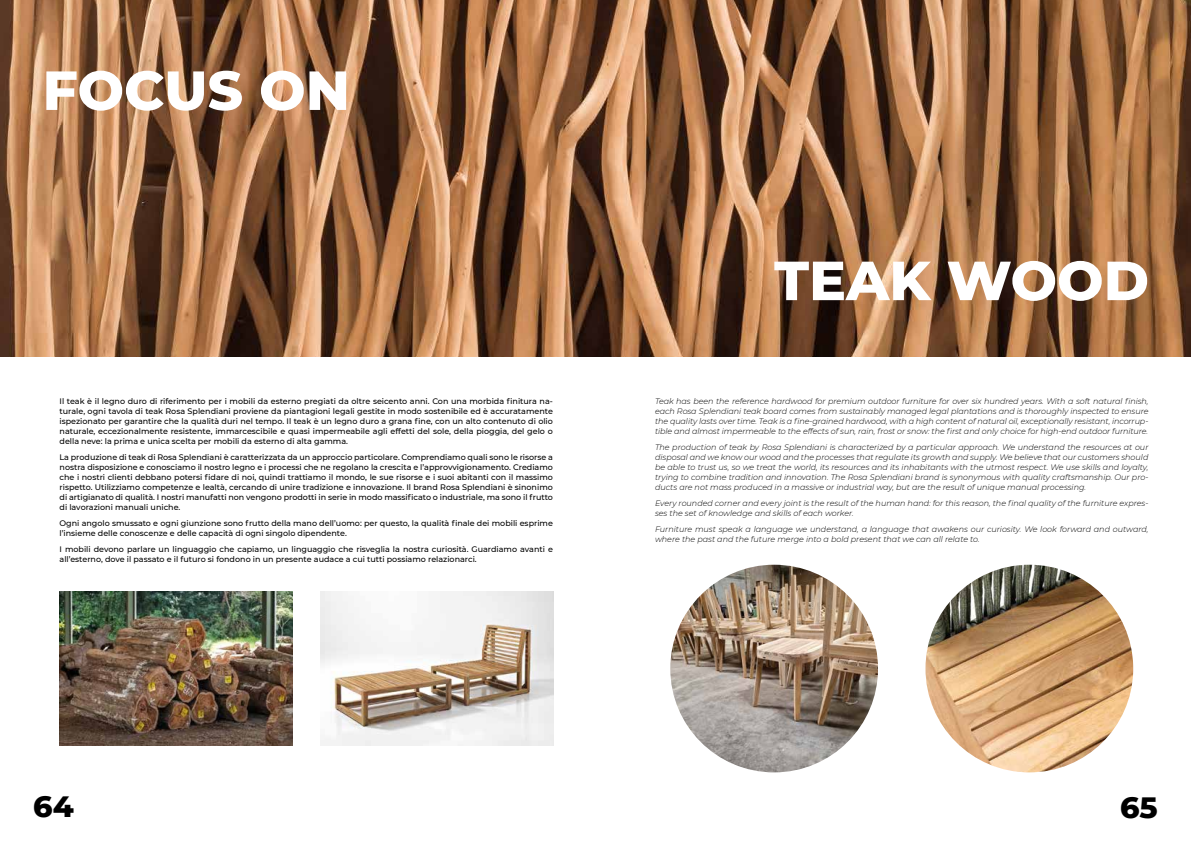
<style>
.page{position:relative;width:1191px;height:842px;background:#fff}
.page>*{position:absolute;margin:0;border:0;box-sizing:border-box;transform-origin:0 0}
.t1{font:800 55px "Montserrat";color:#fff}
.t2{font:800 30px "Montserrat";color:#000}
.t3{font:500 8px/10px "Montserrat";color:#000;text-align:justify}
.t4{font:italic 300 8px/10px "Montserrat";color:#000;text-align:justify}
</style>
<div class="page">
<img style="left:0;top:0;width:1191px;height:357px">
<img style="left:60px;top:592px;width:232px;height:153px">
<img style="left:320px;top:592px;width:233px;height:153px">
<img style="left:670px;top:565px;width:208px;height:207px;border-radius:104px">
<img style="left:925px;top:565px;width:208px;height:207px;border-radius:103px">
<h1 class="t1" style="left:43px;top:50px;width:309px">FOCUS ON</h1>
<p class="t3" style="left:60px;top:396px;width:495px">Il teak è il legno duro di riferimento per i mobili da esterno pregiati da oltre seicento anni. Con una morbida finitura na&shy;turale, ogni tavola di teak Rosa Splendiani proviene da piantagioni legali gestite in modo sostenibile ed è accuratamente ispezionato per garantire che la qualità duri nel tempo. Il teak è un legno duro a grana fine, con un alto contenuto di olio naturale, eccezionalmente resistente, immarcescibile e quasi impermeabile agli effetti del sole, della pioggia, del gelo o della neve: la prima e unica scelta per mobili da esterno di alta gamma.</p>
<p class="t3" style="left:60px;top:452px;width:495px">La produzione di teak di Rosa Splendiani è caratterizzata da un approccio particolare. Comprendiamo quali sono le risorse a nostra disposizione e conosciamo il nostro legno e i processi che ne regolano la crescita e l’approvvigionamento. Crediamo che i nostri clienti debbano potersi fidare di noi, quindi trattiamo il mondo, le sue risorse e i suoi abitanti con il massimo rispetto. Utilizziamo competenze e lealtà, cercando di unire tradizione e innovazione. Il brand Rosa Splendiani è sinonimo di artigianato di qualità. I nostri manufatti non vengono prodotti in serie in modo massificato o industriale, ma sono il frutto di lavorazioni manuali uniche.</p>
<p class="t3" style="left:60px;top:518px;width:495px">Ogni angolo smussato e ogni giunzione sono frutto della mano dell’uomo: per questo, la qualità finale dei mobili esprime l’insieme delle conoscenze e delle capacità di ogni singolo dipendente.</p>
<p class="t3" style="left:60px;top:544px;width:495px">I mobili devono parlare un linguaggio che capiamo, un linguaggio che risveglia la nostra curiosità. Guardiamo avanti e all’esterno, dove il passato e il futuro si fondono in un presente audace a cui tutti possiamo relazionarci.</p>
<h1 class="t1" style="left:774px;top:240px;width:376px">TEAK WOOD</h1>
<p class="t4" style="left:655px;top:396px;width:495px">Teak has been the reference hardwood for premium outdoor furniture for over six hundred years. With a soft natural finish, each Rosa Splendiani teak board comes from sustainably managed legal plantations and is thoroughly inspected to ensure the quality lasts over time. Teak is a fine-grained hardwood, with a high content of natural oil, exceptionally resistant, incorrup&shy;tible and almost impermeable to the effects of sun, rain, frost or snow: the first and only choice for high-end outdoor furniture.</p>
<p class="t4" style="left:655px;top:442px;width:495px">The production of teak by Rosa Splendiani is characterized by a particular approach. We understand the resources at our disposal and we know our wood and the processes that regulate its growth and supply. We believe that our customers should be able to trust us, so we treat the world, its resources and its inhabitants with the utmost respect. We use skills and loyalty, trying to combine tradition and innovation. The Rosa Splendiani brand is synonymous with quality craftsmanship. Our pro&shy;ducts are not mass produced in a massive or industrial way, but are the result of unique manual processing.</p>
<p class="t4" style="left:655px;top:498px;width:495px">Every rounded corner and every joint is the result of the human hand: for this reason, the final quality of the furniture expres&shy;ses the set of knowledge and skills of each worker.</p>
<p class="t4" style="left:655px;top:524px;width:495px">Furniture must speak a language we understand, a language that awakens our curiosity. We look forward and outward, where the past and the future merge into a bold present that we can all relate to.</p>
<h2 class="t2" style="left:33px;top:784px;width:42px">64</h2>
<h2 class="t2" style="left:1120px;top:785px;width:39px">65</h2>
</div>
